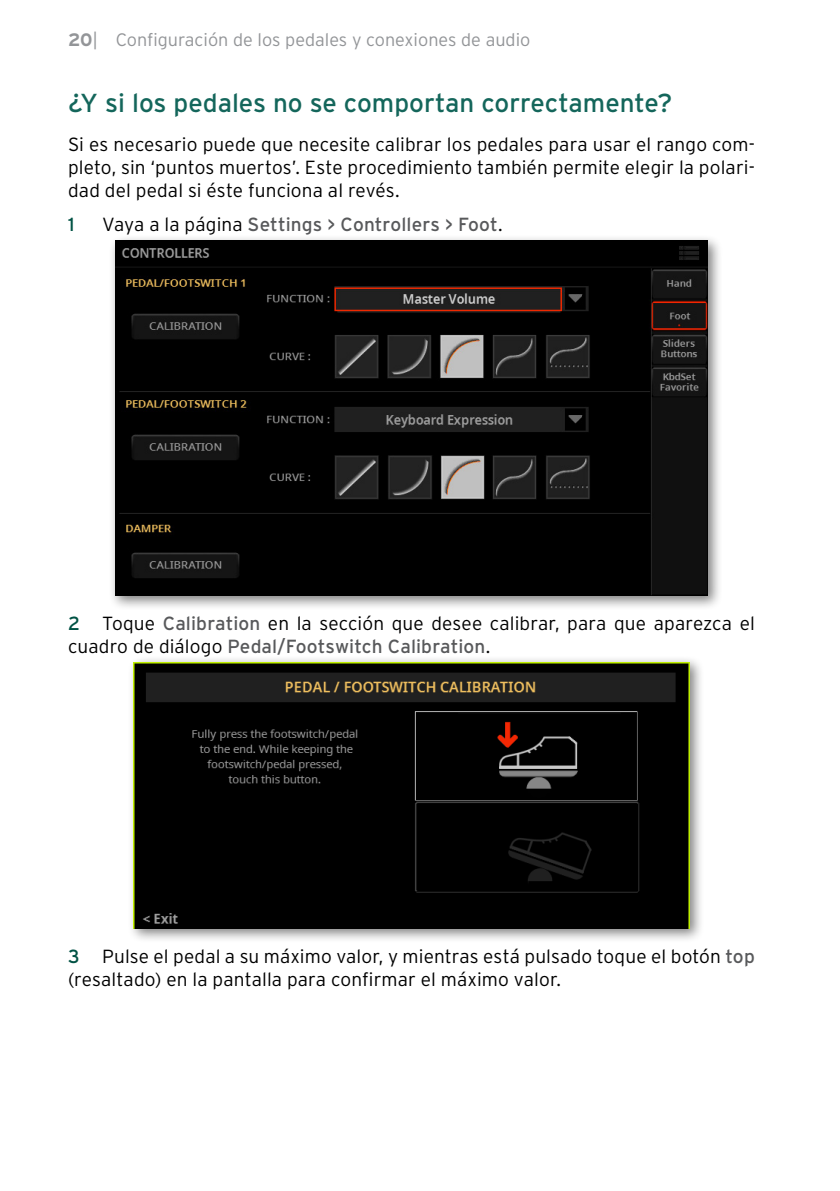
<style>
.page{position:relative;width:840px;height:1191px;background:#fff}
.page>*{position:absolute;margin:0;border:0;box-sizing:border-box;transform-origin:0 0}
.Section{font:26px "Interstate";color:#14665b}
.Body{font:300 19px/22.8px "Interstate";letter-spacing:.005em;color:#000}
.t1{font:19px "Interstate";letter-spacing:.005em;color:#58595b}
.t2{font:19px "Interstate";color:#005244}
.t3{font:300 18px "Interstate";color:#939598}
.s1{font-weight:700}
.s2{font-weight:300;color:#000}
.s3{font-weight:400;color:#005244}
.s4{font-weight:400;color:#58595b}
</style>
<div class="page">
<div style="left:108px;top:234px;width:614px;height:376px;background:#000;opacity:.5"></div>
<img style="left:115px;top:241px;width:592px;height:355px">
<div style="left:127px;top:656px;width:576px;height:288px;background:#000;opacity:.5"></div>
<img style="left:134px;top:662px;width:555px;height:267px">
<p class="t3" style="left:68px;top:29px;width:463px"><span class="s1">20</span>| Configuración de los pedales y conexiones de audio</p>
<p class="Section" style="left:68px;top:87px;width:605px">¿Y si los pedales no se comportan correctamente?</p>
<p class="Body" style="left:68px;top:133px;width:687px;text-align:justify">Si es necesario puede que necesite calibrar los pedales para usar el rango com&shy;pleto, sin ‘puntos muertos’. Este procedimiento también permite elegir la polari&shy;dad del pedal si éste funciona al revés.</p>
<p class="t2" style="left:68px;top:213px;width:8px">1</p>
<p class="t1" style="left:102px;top:213px;width:402px"><span class="s2">Vaya a la página</span> Settings &gt; Controllers &gt; Foot<span class="s2">.</span></p>
<p class="Body" style="left:68px;top:612px;width:688px"><span class="s3">2</span> Toque <span class="s4">Calibration</span> en la sección que desee calibrar, para que aparezca el cuadro de diálogo <span class="s4">Pedal/Footswitch Calibration</span>.</p>
<p class="Body" style="left:68px;top:944px;width:687px"><span class="s3">3</span> Pulse el pedal a su máximo valor, y mientras está pulsado toque el botón <span class="s4">top </span>(resaltado) en la pantalla para confirmar el máximo valor.</p>
</div>
